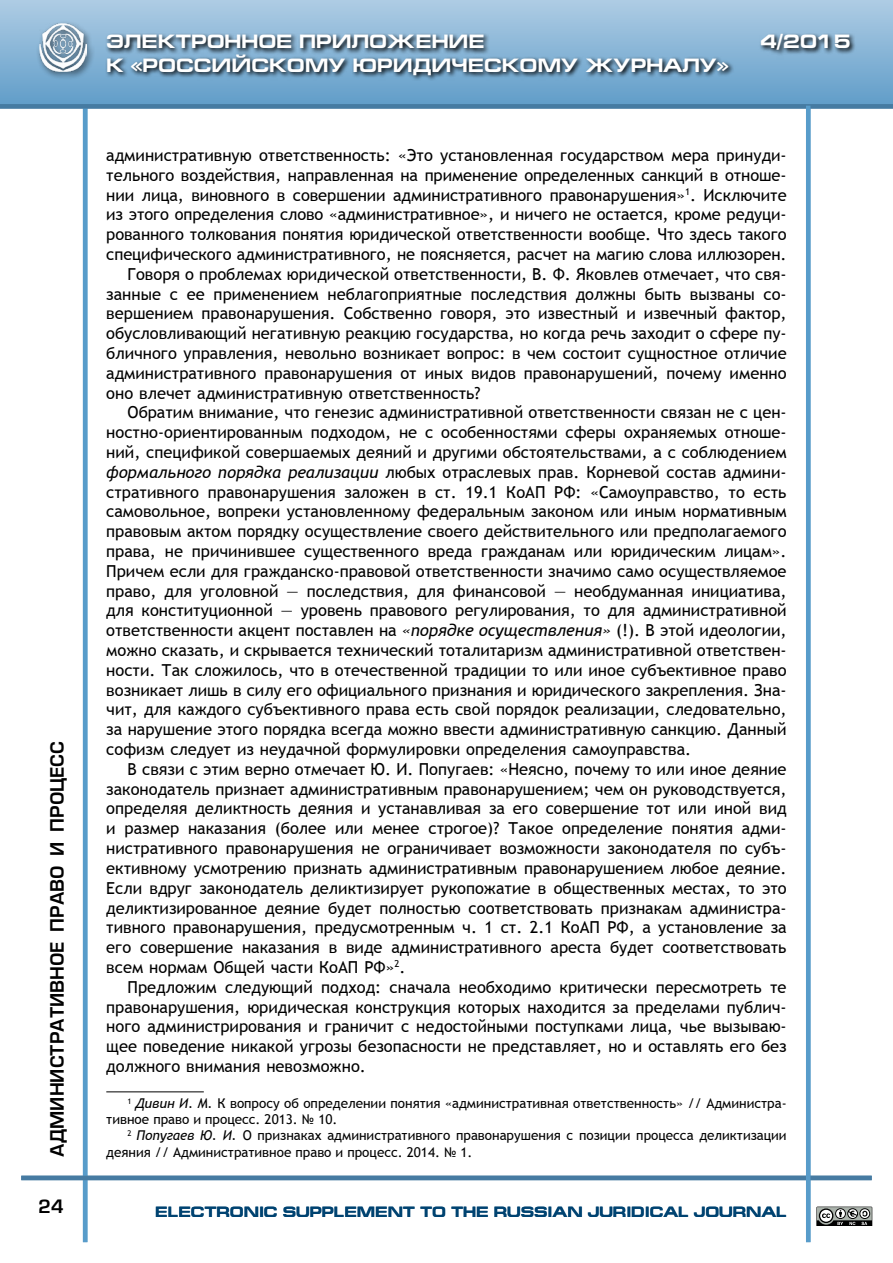
<style>
.page{position:relative;width:893px;height:1263px;background:#fff}
.page>*{position:absolute;margin:0;border:0;box-sizing:border-box;transform-origin:0 0}
.t1{font:700 19.5px "Europe Ext";color:#fff}
.t2{font:18px "Europe Demi Normal";color:#000}
.t3{font:16.5px "Trebuchet MS";color:#000}
.t4{font:700 15px "Europe Ext";color:#004371}
.t5{font:13.5px/16.2px "Trebuchet MS";color:#000}
.s1{font-style:italic}
</style>
<div class="page">
<svg style="left:816px;top:1206px;width:57px;height:20px"></svg>
<div style="left:0;top:0;width:893px;height:106px;background:linear-gradient(to bottom,#aecce4,#619dc9)"></div>
<hr style="left:83px;top:106px;width:4px;height:1136px;background:#589cca">
<hr style="left:21px;top:1176px;width:851px;height:4px;background:#467ba2">
<div style="left:0;top:104px;width:893px;height:5px;background:#467ba2"></div>
<div style="left:35px;top:20px;width:60px;height:60px;background:#000;opacity:.63"></div>
<svg style="left:105px;top:31px;width:751px;height:50px;background:#6b90ac"></svg>
<hr style="left:806px;top:106px;width:4px;height:1136px;background:#589cca">
<hr style="left:106px;top:1091px;width:98px;height:1px;background:#000">
<p class="t2" style="left:47px;top:1157px;width:416px;rotate:-90deg">АДМИНИСТРАТИВНОЕ ПРАВО И ПРОЦЕСС</p>
<p class="t1" style="left:106px;top:31px;width:380px">ЭЛЕКТРОННОЕ ПРИЛОЖЕНИЕ</p>
<p class="t1" style="left:760px;top:31px;width:92px">4/2015</p>
<p class="t1" style="left:106px;top:54px;width:624px">К «РОССИЙСКОМУ ЮРИДИЧЕСКОМУ ЖУРНАЛУ»</p>
<p class="t3" style="left:106px;top:145px;width:682px">административную ответственность: «Это установленная государством мера принуди-</p>
<p class="t3" style="left:106px;top:165px;width:682px">тельного воздействия, направленная на применение определенных санкций в отноше-</p>
<p class="t3" style="left:106px;top:185px;width:682px">нии лица, виновного в совершении административного правонарушения»<sup>1</sup>. Исключите</p>
<p class="t3" style="left:106px;top:205px;width:682px">из этого определения слово «административное», и ничего не остается, кроме редуци-</p>
<p class="t3" style="left:106px;top:225px;width:682px">рованного толкования понятия юридической ответственности вообще. Что здесь такого</p>
<p class="t3" style="left:106px;top:244px;width:682px">специфического административного, не поясняется, расчет на магию слова иллюзорен.</p>
<p class="t3" style="left:128px;top:264px;width:661px">Говоря о проблемах юридической ответственности, В. Ф. Яковлев отмечает, что свя-</p>
<p class="t3" style="left:106px;top:284px;width:682px">занные с ее применением неблагоприятные последствия должны быть вызваны со-</p>
<p class="t3" style="left:106px;top:304px;width:682px">вершением правонарушения. Собственно говоря, это известный и извечный фактор,</p>
<p class="t3" style="left:106px;top:324px;width:682px">обусловливающий негативную реакцию государства, но когда речь заходит о сфере пу-</p>
<p class="t3" style="left:106px;top:343px;width:682px">бличного управления, невольно возникает вопрос: в чем состоит сущностное отличие</p>
<p class="t3" style="left:106px;top:363px;width:682px">административного правонарушения от иных видов правонарушений, почему именно</p>
<p class="t3" style="left:106px;top:383px;width:376px">оно влечет административную ответственность?</p>
<p class="t3" style="left:128px;top:403px;width:661px">Обратим внимание, что генезис административной ответственности связан не с цен-</p>
<p class="t3" style="left:106px;top:423px;width:682px">ностно-ориентированным подходом, не с особенностями сферы охраняемых отноше-</p>
<p class="t3" style="left:106px;top:442px;width:682px">ний, спецификой совершаемых деяний и другими обстоятельствами, а с соблюдением</p>
<p class="t3" style="left:106px;top:462px;width:682px"><span class="s1">формального порядка реализации</span> любых отраслевых прав. Корневой состав админи-</p>
<p class="t3" style="left:106px;top:482px;width:682px">стративного правонарушения заложен в ст. 19.1 КоАП РФ: «Самоуправство, то есть</p>
<p class="t3" style="left:106px;top:502px;width:682px">самовольное, вопреки установленному федеральным законом или иным нормативным</p>
<p class="t3" style="left:106px;top:522px;width:682px">правовым актом порядку осуществление своего действительного или предполагаемого</p>
<p class="t3" style="left:106px;top:541px;width:682px">права, не причинившее существенного вреда гражданам или юридическим лицам».</p>
<p class="t3" style="left:106px;top:561px;width:682px">Причем если для гражданско-правовой ответственности значимо само осуществляемое</p>
<p class="t3" style="left:106px;top:581px;width:682px">право, для уголовной ― последствия, для финансовой ― необдуманная инициатива,</p>
<p class="t3" style="left:106px;top:601px;width:682px">для конституционной ― уровень правового регулирования, то для административной</p>
<p class="t3" style="left:106px;top:621px;width:682px">ответственности акцент поставлен на <span class="s1">«порядке осуществления»</span> (!). В этой идеологии,</p>
<p class="t3" style="left:106px;top:640px;width:682px">можно сказать, и скрывается технический тоталитаризм административной ответствен-</p>
<p class="t3" style="left:106px;top:660px;width:682px">ности. Так сложилось, что в отечественной традиции то или иное субъективное право</p>
<p class="t3" style="left:106px;top:680px;width:682px">возникает лишь в силу его официального признания и юридического закрепления. Зна-</p>
<p class="t3" style="left:106px;top:700px;width:682px">чит, для каждого субъективного права есть свой порядок реализации, следовательно,</p>
<p class="t3" style="left:106px;top:720px;width:682px">за нарушение этого порядка всегда можно ввести административную санкцию. Данный</p>
<p class="t3" style="left:106px;top:739px;width:586px">софизм следует из неудачной формулировки определения самоуправства.</p>
<p class="t3" style="left:128px;top:759px;width:661px">В связи с этим верно отмечает Ю. И. Попугаев: «Неясно, почему то или иное деяние</p>
<p class="t3" style="left:106px;top:779px;width:682px">законодатель признает административным правонарушением; чем он руководствуется,</p>
<p class="t3" style="left:106px;top:799px;width:682px">определяя деликтность деяния и устанавливая за его совершение тот или иной вид</p>
<p class="t3" style="left:106px;top:819px;width:682px">и размер наказания (более или менее строгое)? Такое определение понятия адми-</p>
<p class="t3" style="left:106px;top:838px;width:682px">нистративного правонарушения не ограничивает возможности законодателя по субъ-</p>
<p class="t3" style="left:106px;top:858px;width:682px">ективному усмотрению признать административным правонарушением любое деяние.</p>
<p class="t3" style="left:106px;top:878px;width:682px">Если вдруг законодатель деликтизирует рукопожатие в общественных местах, то это</p>
<p class="t3" style="left:106px;top:898px;width:682px">деликтизированное деяние будет полностью соответствовать признакам администра-</p>
<p class="t3" style="left:106px;top:918px;width:682px">тивного правонарушения, предусмотренным ч. 1 ст. 2.1 КоАП РФ, а установление за</p>
<p class="t3" style="left:106px;top:937px;width:682px">его совершение наказания в виде административного ареста будет соответствовать</p>
<p class="t3" style="left:106px;top:957px;width:301px">всем нормам Общей части КоАП РФ»<sup>2</sup>.</p>
<p class="t3" style="left:128px;top:977px;width:661px">Предложим следующий подход: сначала необходимо критически пересмотреть те</p>
<p class="t3" style="left:106px;top:997px;width:682px">правонарушения, юридическая конструкция которых находится за пределами публич-</p>
<p class="t3" style="left:106px;top:1017px;width:682px">ного администрирования и граничит с недостойными поступками лица, чье вызываю-</p>
<p class="t3" style="left:106px;top:1036px;width:682px">щее поведение никакой угрозы безопасности не представляет, но и оставлять его без</p>
<p class="t3" style="left:106px;top:1056px;width:261px">должного внимания невозможно.</p>
<p class="t5" style="left:106px;top:1095px;width:682px;text-indent:21px"><sup>1</sup> <span class="s1">Дивин И. М.</span> К вопросу об определении понятия «административная ответственность» // Администра&shy;тивное право и процесс. 2013. № 10.</p>
<p class="t5" style="left:106px;top:1128px;width:682px;text-indent:21px"><sup>2</sup> <span class="s1">Попугаев Ю. И.</span> О признаках административного правонарушения с позиции процесса деликтизации деяния // Административное право и процесс. 2014. № 1.</p>
<p class="t2" style="left:38px;top:1196px;width:27px">24</p>
<p class="t4" style="left:155px;top:1204px;width:633px">ELECTRONIC SUPPLEMENT TO THE RUSSIAN JURIDICAL JOURNAL</p>
</div>
